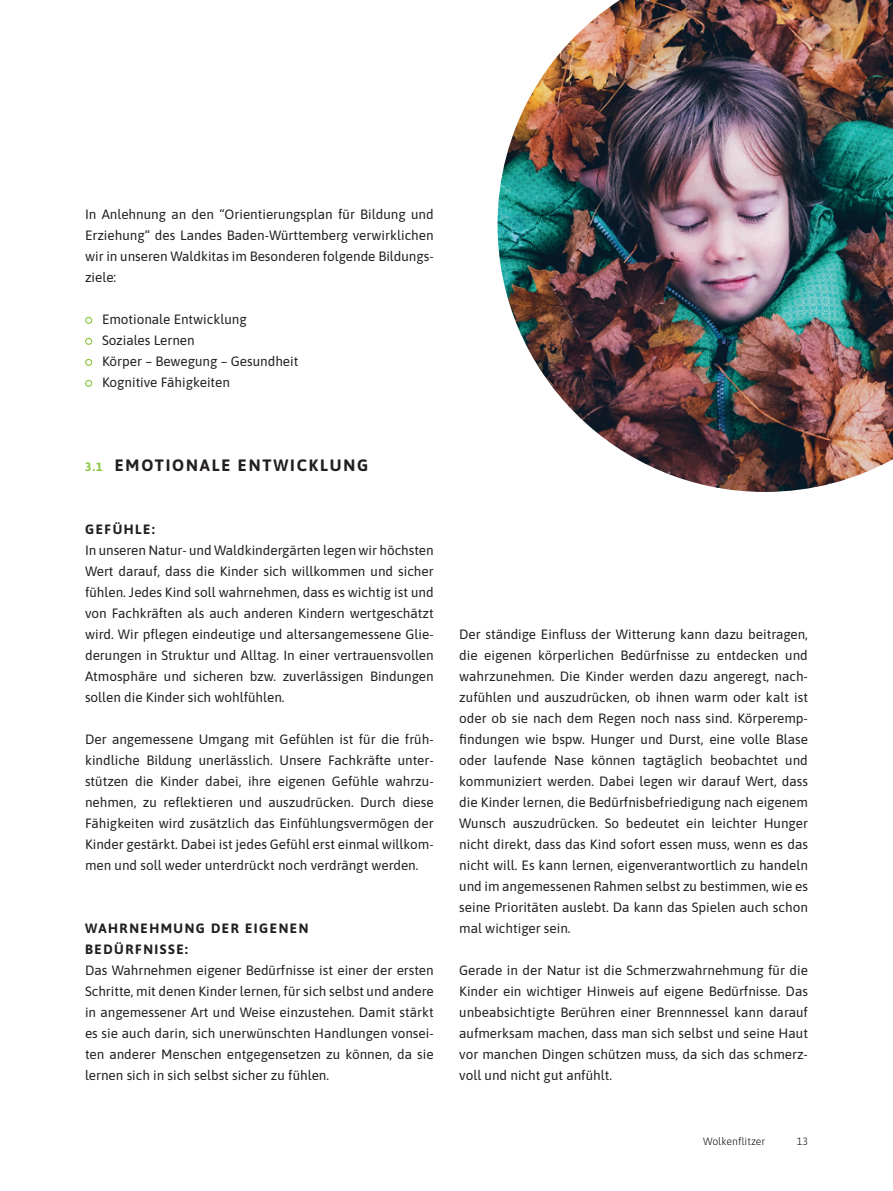
<style>
.page{position:relative;width:893px;height:1191px;background:#fff}
.page>*{position:absolute;margin:0;border:0;box-sizing:border-box;transform-origin:0 0}
.t1{font:700 16.5px "Asap";letter-spacing:.11em;color:#231f20}
.t2{font:13.5px/21px "Asap";color:#231f20;text-align:justify}
.t3{font:700 13.5px/21px "Asap";letter-spacing:.11em;color:#231f20}
.t4{font:300 10.5px "Asap";color:#231f20}
.s1{font-size:12px;color:#8bc63e}
</style>
<div class="page">
<svg style="left:85px;top:317px;width:7px;height:7px"></svg>
<svg style="left:85px;top:338px;width:7px;height:7px"></svg>
<svg style="left:85px;top:359px;width:7px;height:7px"></svg>
<svg style="left:85px;top:380px;width:7px;height:7px"></svg>
<img style="left:497px;top:0;width:396px;height:492px">
<p class="t2" style="left:85px;top:203px;width:350px">In Anlehnung an den “Orientierungsplan für Bildung und Erziehung“ des Landes Baden-Württemberg verwirklichen wir in unseren Waldkitas im Besonderen folgende Bildungs&shy;ziele:</p>
<p class="t2" style="left:102px;top:308px;width:146px">Emotionale Entwicklung</p>
<p class="t2" style="left:102px;top:329px;width:94px">Soziales Lernen</p>
<p class="t2" style="left:102px;top:350px;width:198px">Körper – Bewegung – Gesundheit</p>
<p class="t2" style="left:102px;top:371px;width:129px">Kognitive Fähigkeiten</p>
<p class="t1" style="left:85px;top:454px;width:285px"><span class="s1">3.1</span> EMOTIONALE ENTWICKLUNG</p>
<p class="t3" style="left:85px;top:518px;width:71px">GEFÜHLE:</p>
<p class="t2" style="left:85px;top:539px;width:350px">In unseren Natur- und Waldkindergärten legen wir höchsten Wert darauf, dass die Kinder sich willkommen und sicher fühlen. Jedes Kind soll wahrnehmen, dass es wichtig ist und von Fachkräften als auch anderen Kindern wertgeschätzt wird. Wir pflegen eindeutige und altersangemessene Glie&shy;derungen in Struktur und Alltag. In einer vertrauensvollen Atmosphäre und sicheren bzw. zuverlässigen Bindungen sollen die Kinder sich wohlfühlen.</p>
<p class="t2" style="left:85px;top:728px;width:350px">Der angemessene Umgang mit Gefühlen ist für die früh&shy;kindliche Bildung unerlässlich. Unsere Fachkräfte unter&shy;stützen die Kinder dabei, ihre eigenen Gefühle wahrzu&shy;nehmen, zu reflektieren und auszudrücken. Durch diese Fähigkeiten wird zusätzlich das Einfühlungsvermögen der Kinder gestärkt. Dabei ist jedes Gefühl erst einmal willkom&shy;men und soll weder unterdrückt noch verdrängt werden.</p>
<p class="t3" style="left:85px;top:917px;width:225px">WAHRNEHMUNG DER EIGENEN<br>BEDÜRFNISSE:</p>
<p class="t2" style="left:85px;top:959px;width:350px">Das Wahrnehmen eigener Bedürfnisse ist einer der ersten Schritte, mit denen Kinder lernen, für sich selbst und andere in angemessener Art und Weise einzustehen. Damit stärkt es sie auch darin, sich unerwünschten Handlungen vonsei&shy;ten anderer Menschen entgegensetzen zu können, da sie lernen sich in sich selbst sicher zu fühlen.</p>
<p class="t2" style="left:459px;top:623px;width:350px">Der ständige Einfluss der Witterung kann dazu beitragen, die eigenen körperlichen Bedürfnisse zu entdecken und wahrzunehmen. Die Kinder werden dazu angeregt, nach&shy;zufühlen und auszudrücken, ob ihnen warm oder kalt ist oder ob sie nach dem Regen noch nass sind. Körperemp&shy;findungen wie bspw. Hunger und Durst, eine volle Blase oder laufende Nase können tagtäglich beobachtet und kommuniziert werden. Dabei legen wir darauf Wert, dass die Kinder lernen, die Bedürfnisbefriedigung nach eigenem Wunsch auszudrücken. So bedeutet ein leichter Hunger nicht direkt, dass das Kind sofort essen muss, wenn es das nicht will. Es kann lernen, eigenverantwortlich zu handeln und im angemessenen Rahmen selbst zu bestimmen, wie es seine Prioritäten auslebt. Da kann das Spielen auch schon mal wichtiger sein.</p>
<p class="t2" style="left:459px;top:959px;width:350px">Gerade in der Natur ist die Schmerzwahrnehmung für die Kinder ein wichtiger Hinweis auf eigene Bedürfnisse. Das unbeabsichtigte Berühren einer Brennnessel kann darauf aufmerksam machen, dass man sich selbst und seine Haut vor manchen Dingen schützen muss, da sich das schmerz&shy;voll und nicht gut anfühlt.</p>
<p class="t4" style="left:703px;top:1133px;width:64px">Wolkenflitzer</p>
<p class="t4" style="left:797px;top:1133px;width:13px">13</p>
</div>
